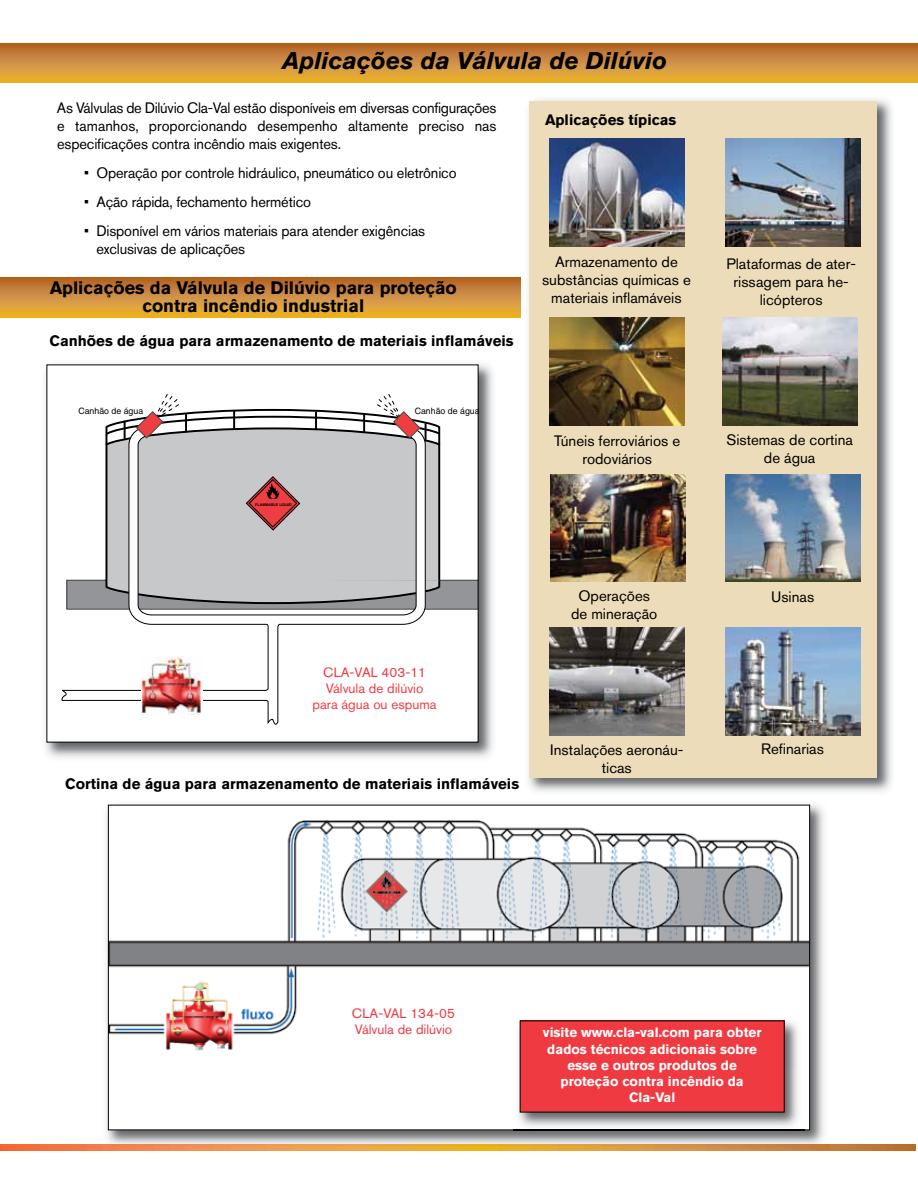
<style>
.page{position:relative;width:918px;height:1188px;background:#fff}
.page>*{position:absolute;margin:0;border:0;box-sizing:border-box;transform-origin:0 0}
.t1{font:italic 700 24px "Akzidenz Grotesk Pro";color:#000}
.t2{font:700 18px/18px "Akzidenz Grotesk Pro";color:#000;text-align:center}
.t3{font:15px/18px "Akzidenz Grotesk Pro";color:#000;text-align:center}
.t4{font:700 15px "Akzidenz Grotesk Pro";color:#000}
.t5{font:700 13.5px/16.2px "Akzidenz Grotesk Pro";color:#fff;text-align:center}
.t6{font:13.5px/16.2px "Akzidenz Grotesk Pro";color:#ef3a42;text-align:center}
.t7{font:8.7px "Helvetica";color:#000}
.t8{font:700 3.6px "Helvetica";color:#000}
</style>
<div class="page">
<svg style="left:0;top:277px;width:520px;height:40px;background:#cf8d36"></svg>
<svg style="left:0;top:1145px;width:916px;height:5px;background:#df843f"></svg>
<img style="left:528px;top:99px;width:364px;height:693px">
<div style="left:530px;top:101px;width:348px;height:677px;background:#ecdcb9"></div>
<svg style="left:0;top:43px;width:918px;height:39px;background:#cf8c37"></svg>
<img style="left:550px;top:139px;width:135px;height:108px">
<img style="left:550px;top:317px;width:135px;height:108px">
<img style="left:722px;top:317px;width:135px;height:108px">
<img style="left:550px;top:628px;width:135px;height:108px">
<img style="left:726px;top:139px;width:135px;height:108px">
<img style="left:726px;top:474px;width:135px;height:108px">
<img style="left:550px;top:474px;width:135px;height:108px">
<img style="left:726px;top:628px;width:134px;height:108px">
<img style="left:45px;top:364px;width:448px;height:394px">
<div style="left:47px;top:365px;width:431px;height:377px;background:#fff"></div>
<svg style="left:426px;top:447px;width:15px;height:130px;background:#afb0b2"></svg>
<svg style="left:426px;top:577px;width:50px;height:33px;background:#96979a"></svg>
<svg style="left:62px;top:447px;width:364px;height:278px"></svg>
<svg style="left:105px;top:394px;width:336px;height:53px"></svg>
<img style="left:141px;top:656px;width:62px;height:58px">
<img style="left:102px;top:804px;width:727px;height:345px">
<div style="left:108px;top:805px;width:702px;height:325px;background:#fff"></div>
<img style="left:110px;top:820px;width:698px;height:231px">
<img style="left:513px;top:1014px;width:291px;height:118px">
<img style="left:513px;top:1130px;width:291px;height:1px">
<div style="left:520px;top:1021px;width:264px;height:91px;background:#ef3a42"></div>
<div style="left:520px;top:1020px;width:265px;height:93px;border:1px solid #000"></div>
<h1 class="t1" style="left:282px;top:45px;width:386px">Aplicações da Válvula de Dilúvio</h1>
<p class="t3" style="left:57px;top:99px;width:441px;text-align:justify">As Válvulas de Dilúvio Cla-Val estão disponíveis em diversas configurações e tamanhos, proporcionando desempenho altamente preciso nas especificações contra incêndio mais exigentes.</p>
<p class="t3" style="left:84px;top:164px;width:374px">• Operação por controle hidráulico, pneumático ou eletrônico</p>
<p class="t3" style="left:84px;top:193px;width:228px">• Ação rápida, fechamento hermético</p>
<p class="t3" style="left:96px;top:221px;width:330px;text-align:left;text-indent:-12px">• Disponível em vários materiais para atender exigências exclusivas de aplicações</p>
<p class="t3" style="left:542px;top:253px;width:150px">Armazenamento de substâncias químicas e materiais inflamáveis</p>
<p class="t4" style="left:545px;top:110px;width:133px">Aplicações típicas</p>
<p class="t2" style="left:50px;top:279px;width:409px">Aplicações da Válvula de Dilúvio para proteção contra incêndio industrial</p>
<p class="t4" style="left:50px;top:331px;width:466px">Canhões de água para armazenamento de materiais inflamáveis</p>
<p class="t7" style="left:78px;top:406px;width:66px">Canhão de água</p>
<p class="t7" style="left:415px;top:406px;width:66px">Canhão de água</p>
<p class="t3" style="left:726px;top:254px;width:131px">Plataformas de ater&shy;rissagem para he&shy;licópteros</p>
<p class="t8" style="left:255px;top:502px;width:38px">FLAMMABLE LIQUID</p>
<p class="t3" style="left:554px;top:431px;width:127px">Túneis ferroviários e rodoviários</p>
<p class="t3" style="left:726px;top:431px;width:128px">Sistemas de cortina de água</p>
<p class="t6" style="left:313px;top:664px;width:126px">CLA-VAL 403-11<br>Válvula de dilúvio para água ou espuma</p>
<p class="t4" style="left:65px;top:774px;width:455px">Cortina de água para armazenamento de materiais inflamáveis</p>
<p class="t3" style="left:578px;top:586px;width:73px">Operações</p>
<p class="t3" style="left:771px;top:587px;width:45px">Usinas</p>
<p class="t3" style="left:571px;top:604px;width:88px">de mineração</p>
<p class="t3" style="left:550px;top:740px;width:135px">Instalações aeronáu&shy;ticas</p>
<p class="t3" style="left:761px;top:740px;width:64px">Refinarias</p>
<p class="t6" style="left:352px;top:1005px;width:104px;text-align:left">CLA-VAL 134-05<br>Válvula de dilúvio</p>
<p class="t5" style="left:543px;top:1025px;width:220px">visite www.cla-val.com para obter dados técnicos adicionais sobre esse e outros produtos de proteção contra incêndio da<br>Cla-Val</p>
</div>
